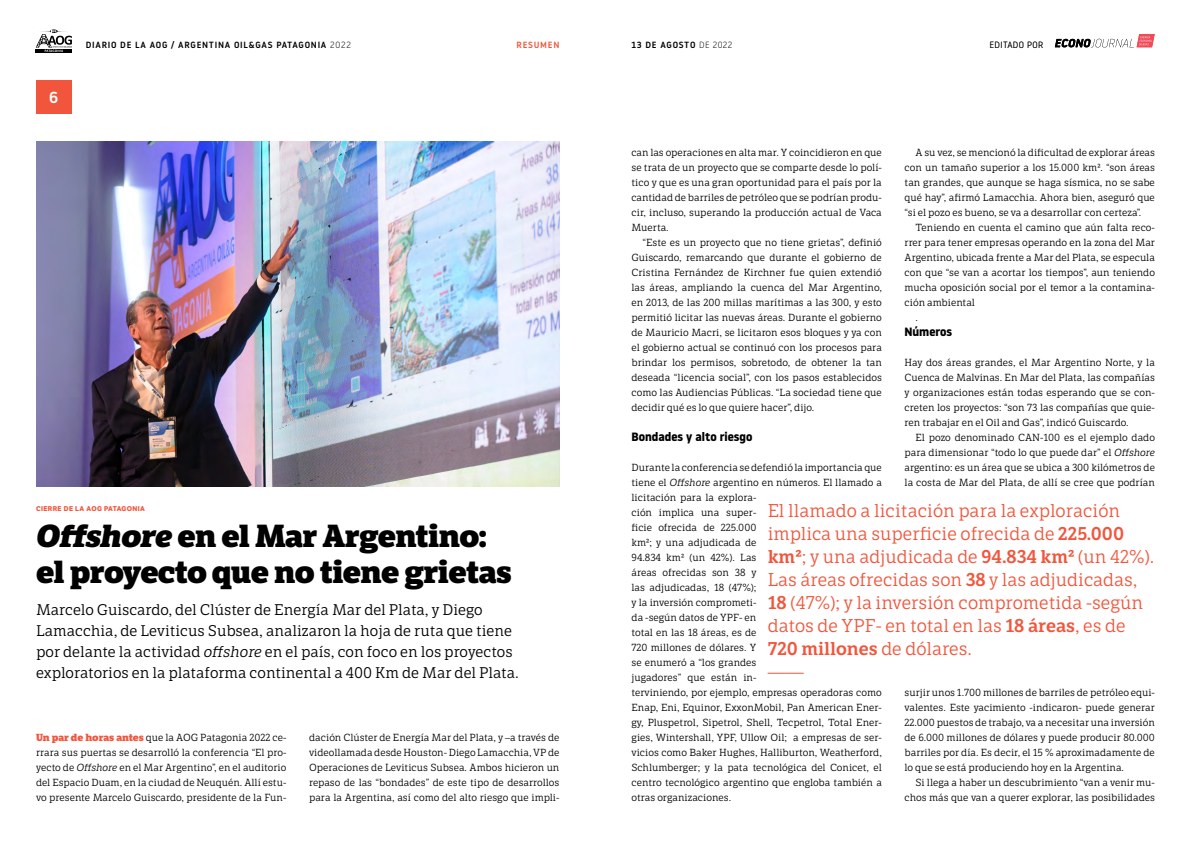
<style>
.page{position:relative;width:1191px;height:842px;background:#fff}
.page>*{position:absolute;margin:0;border:0;box-sizing:border-box;transform-origin:0 0}
.t1{font:800 31px/36px "LFT Etica Sheriff";letter-spacing:-.02em;color:#000}
.t2{font:18px/23px "LFT Etica Sheriff";color:#f1563c}
.t3{font:500 16px "Noway";color:#fff}
.t4{font:15px/21px "LFT Etica Sheriff";color:#000}
.t5{font:700 12px "Noway";color:#000}
.t6{font:10px/15px "LFT Etica Sheriff";color:#000;text-align:justify}
.t7{font:500 9px "Noway";letter-spacing:.08em;color:#000}
.t8{font:300 9px "Noway";letter-spacing:.04em;color:#000}
.t9{font:500 9px "Noway";letter-spacing:.08em;color:#f1563c}
.t10{font:700 6.8px "LFT Etica";letter-spacing:.06em;color:#f1563c}
.s1{font-weight:300}
.s2{font-style:italic}
.s3{font-weight:800;color:#f1563c}
.s4{font-weight:600}
</style>
<div class="page">
<svg style="left:1055px;top:34px;width:99px;height:13px"></svg>
<hr style="left:36px;top:49px;width:36px;height:4px;background:#000">
<svg style="left:36px;top:29px;width:36px;height:23px"></svg>
<div style="left:36px;top:80px;width:35px;height:33px;background:#f1563c"></div>
<img style="left:36px;top:141px;width:523px;height:345px">
<h3 class="t3" style="left:49px;top:86px;width:11px">6</h3>
<p class="t7" style="left:86px;top:38px;width:266px">DIARIO DE LA AOG / ARGENTINA OIL&amp;GAS PATAGONIA <span class="s1">2022</span></p>
<p class="t9" style="left:516px;top:38px;width:44px">RESUMEN</p>
<p class="t7" style="left:631px;top:38px;width:102px">13 DE AGOSTO <span class="s1">DE 2022</span></p>
<p class="t8" style="left:989px;top:38px;width:55px">EDITADO POR</p>
<p class="t10" style="left:36px;top:504px;width:110px">CIERRE DE LA AOG PATAGONIA</p>
<h1 class="t1" style="left:36px;top:518px;width:477px"><span class="s2">Offshore</span> en el Mar Argentino: el proyecto que no tiene grietas</h1>
<p class="t4" style="left:36px;top:600px;width:484px">Marcelo Guiscardo, del Clúster de Energía Mar del Plata, y Diego Lamacchia, de Leviticus Subsea, analizaron la hoja de ruta que tiene por delante la actividad <span class="s2">offshore</span> en el país, con foco en los proyectos exploratorios en la plataforma continental a 400 Km de Mar del Plata.</p>
<p class="t6" style="left:36px;top:730px;width:252px"><span class="s3">Un par de horas antes</span> que la AOG Patagonia 2022 ce&shy;rrara sus puertas se desarrolló la conferencia “El pro&shy;yecto de <span class="s2">Offshore</span> en el Mar Argentino”, en el auditorio del Espacio Duam, en la ciudad de Neuquén. Allí estu&shy;vo presente Marcelo Guiscardo, presidente de la Fun-</p>
<p class="t6" style="left:309px;top:730px;width:252px">dación Clúster de Energía Mar del Plata, y –a través de videollamada desde Houston- Diego Lamacchia, VP de Operaciones de Leviticus Subsea. Ambos hicieron un repaso de las “bondades” de este tipo de desarrollos para la Argentina, así como del alto riesgo que impli-</p>
<p class="t6" style="left:904px;top:145px;width:252px;text-indent:11px">A su vez, se mencionó la dificultad de explorar áreas con un tamaño superior a los 15.000 km2. “son áreas tan grandes, que aunque se haga sísmica, no se sabe qué hay”, afirmó Lamacchia. Ahora bien, aseguró que “si el pozo es bueno, se va a desarrollar con certeza”.</p>
<p class="t6" style="left:915px;top:220px;width:241px">Teniendo en cuenta el camino que aún falta reco-</p>
<p class="t6" style="left:904px;top:235px;width:252px">rrer para tener empresas operando en la zona del Mar</p>
<p class="t6" style="left:904px;top:250px;width:252px">Argentino, ubicada frente a Mar del Plata, se especula</p>
<p class="t6" style="left:904px;top:265px;width:252px">con que “se van a acortar los tiempos”, aun teniendo</p>
<p class="t6" style="left:904px;top:280px;width:252px">mucha oposición social por el temor a la contamina-</p>
<p class="t6" style="left:904px;top:295px;width:72px">ción ambiental</p>
<p class="t6" style="left:915px;top:310px;width:4px">.</p>
<p class="t5" style="left:904px;top:325px;width:49px">Números</p>
<p class="t6" style="left:904px;top:355px;width:252px">Hay dos áreas grandes, el Mar Argentino Norte, y la Cuenca de Malvinas. En Mar del Plata, las compañías y organizaciones están todas esperando que se con&shy;creten los proyectos: “son 73 las compañías que quie&shy;ren trabajar en el Oil and Gas”, indicó Guiscardo.</p>
<p class="t6" style="left:904px;top:430px;width:252px;text-indent:11px">El pozo denominado CAN-100 es el ejemplo dado para dimensionar “todo lo que puede dar” el <span class="s2">Offshore </span>argentino: es un área que se ubica a 300 kilómetros de la costa de Mar del Plata, de allí se cree que podrían</p>
<p class="t6" style="left:631px;top:145px;width:252px">can las operaciones en alta mar. Y coincidieron en que se trata de un proyecto que se comparte desde lo polí&shy;tico y que es una gran oportunidad para el país por la cantidad de barriles de petróleo que se podrían produ&shy;cir, incluso, superando la producción actual de Vaca Muerta.</p>
<p class="t6" style="left:631px;top:235px;width:252px;text-indent:11px">“Este es un proyecto que no tiene grietas”, definió Guiscardo, remarcando que durante el gobierno de Cristina Fernández de Kirchner fue quien extendió las áreas, ampliando la cuenca del Mar Argentino, en 2013, de las 200 millas marítimas a las 300, y esto permitió licitar las nuevas áreas. Durante el gobierno de Mauricio Macri, se licitaron esos bloques y ya con el gobierno actual se continuó con los procesos para brindar los permisos, sobretodo, de obtener la tan deseada “licencia social”, con los pasos establecidos como las Audiencias Públicas. “La sociedad tiene que decidir qué es lo que quiere hacer”, dijo.</p>
<p class="t5" style="left:631px;top:430px;width:122px">Bondades y alto riesgo</p>
<p class="t6" style="left:631px;top:460px;width:252px;text-align:left">Durante la conferencia se defendió la importancia que tiene el <span class="s2">Offshore</span> argentino en números. El llamado a licitación para la explora-<br>ción implica una super-<br>ficie ofrecida de 225.000<br>km2; y una adjudicada de<br>94.834 km2 (un 42%). Las<br>áreas ofrecidas son 38 y<br>las adjudicadas, 18 (47%);<br>y la inversión comprometi-<br>da -según datos de YPF- en<br>total en las 18 áreas, es de<br>720 millones de dólares. Y<br>se enumeró a “los grandes<br>jugadores” que están in-<br>terviniendo, por ejemplo, empresas operadoras como Enap, Eni, Equinor, ExxonMobil, Pan American Ener&shy;gy, Pluspetrol, Sipetrol, Shell, Tecpetrol, Total Ener&shy;gies, Wintershall, YPF, Ullow Oil; a empresas de ser&shy;vicios como Baker Hughes, Halliburton, Weatherford, Schlumberger; y la pata tecnológica del Conicet, el centro tecnológico argentino que engloba también a otras organizaciones.</p>
<p class="t2" style="left:767px;top:500px;width:388px">El llamado a licitación para la exploración implica una superficie ofrecida de <span class="s4">225.000 km2</span>; y una adjudicada de <span class="s4">94.834 km2</span> (un 42%).<br>Las áreas ofrecidas son <span class="s4">38</span> y las adjudicadas, <span class="s4">18</span> (47%); y la inversión comprometida -según datos de YPF- en total en las <span class="s4">18 áreas</span>, es de <span class="s4">720 millones</span> de dólares.<br>——</p>
<p class="t6" style="left:904px;top:685px;width:252px">surjir unos 1.700 millones de barriles de petróleo equi&shy;valentes. Este yacimiento -indicaron- puede generar 22.000 puestos de trabajo, va a necesitar una inversión de 6.000 millones de dólares y puede producir 80.000 barriles por día. Es decir, el 15 % aproximadamente de lo que se está produciendo hoy en la Argentina.</p>
<p class="t6" style="left:904px;top:775px;width:252px;text-align:right">Si llega a haber un descubrimiento “van a venir mu&shy;chos más que van a querer explorar, las posibilidades</p>
</div>
